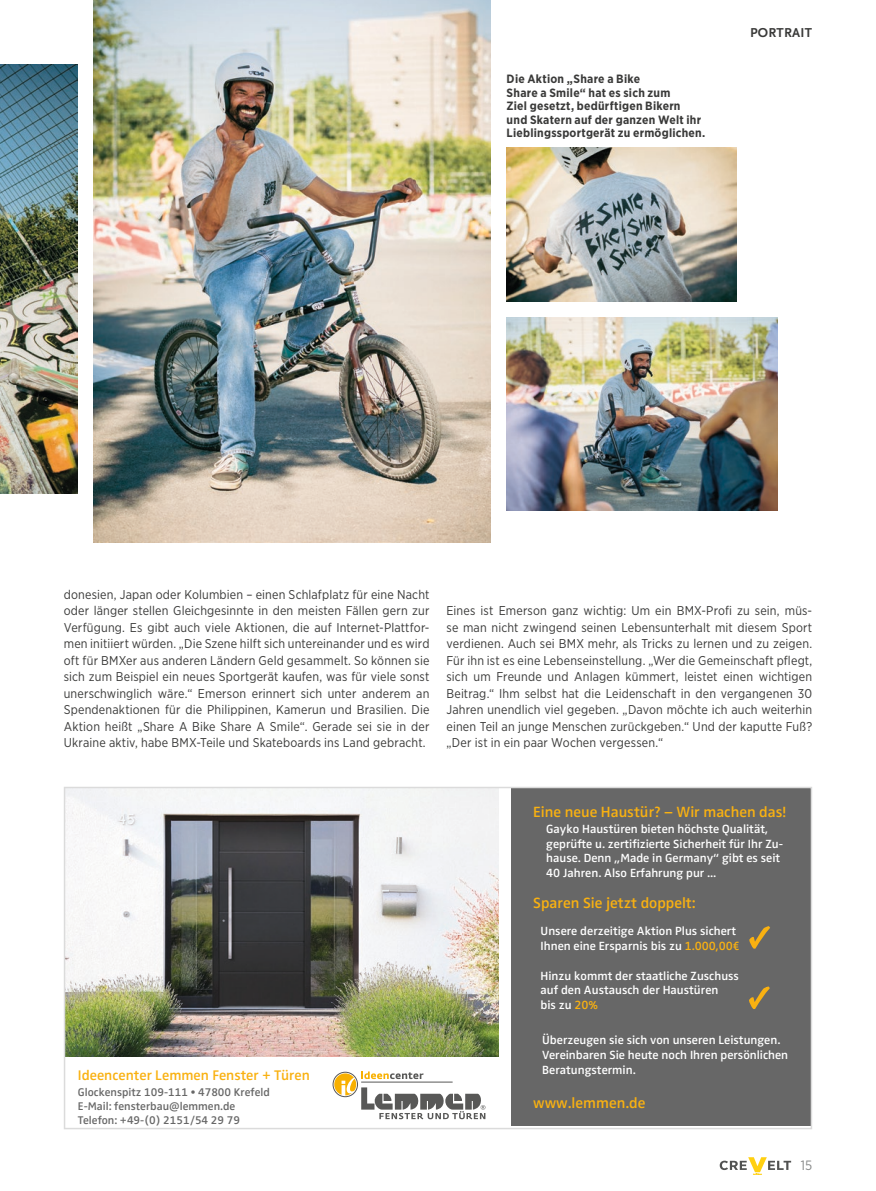
<style>
.page{position:relative;width:876px;height:1191px;background:#fff}
.page>*{position:absolute;margin:0;border:0;box-sizing:border-box;transform-origin:0 0}
.t1{font:600 15.3px "Zwo";color:#f9b111}
.t2{font:600 14.4px "Zwo";color:#f9b111}
.t3{font:700 13.5px "Scala Sans";letter-spacing:.02em;color:#3a3a39}
.t4{font:13.5px "Gotham Narrow";color:#878989}
.t5{font:12.75px/16.5px "Gotham Narrow";letter-spacing:.015em;color:#3a3a39;text-align:justify}
.t6{font:600 12.3px/14.7px "Zwo";color:#fff}
.t7{font:700 12px/13.5px "Gotham Narrow";letter-spacing:.02em;color:#3a3a39}
.t8{font:600 11.55px/13.8px "Zwo";color:#676767}
.s1{color:#f9b111}
</style>
<div class="page">
<img style="left:507px;top:317px;width:270px;height:193px">
<img style="left:507px;top:148px;width:230px;height:153px">
<div style="left:511px;top:787px;width:300px;height:339px;background:#676767"></div>
<img style="left:66px;top:788px;width:433px;height:268px">
<div style="left:333px;top:1072px;width:25px;height:24px;border:1px solid #585857;border-radius:50%"></div>
<svg style="left:334px;top:1071px;width:151px;height:48px"></svg>
<svg style="left:749px;top:926px;width:21px;height:23px"></svg>
<svg style="left:749px;top:986px;width:21px;height:23px"></svg>
<img style="left:0;top:65px;width:78px;height:428px">
<img style="left:93px;top:0;width:398px;height:542px">
<svg style="left:720px;top:1157px;width:71px;height:17px"></svg>
<p class="t7" style="left:507px;top:72px;width:200px">Die Aktion „Share a Bike<br>Share a Smile“ hat es sich zum<br>Ziel gesetzt, bedürftigen Bikern<br>und Skatern auf der ganzen Welt ihr<br>Lieblingssportgerät zu ermöglichen.</p>
<p class="t3" style="left:750px;top:26px;width:64px">PORTRAIT</p>
<p class="t5" style="left:64px;top:586px;width:367px">donesien, Japan oder Kolumbien – einen Schlafplatz für eine Nacht oder länger stellen Gleichgesinnte in den meisten Fällen gern zur Verfügung. Es gibt auch viele Aktionen, die auf Internet-Plattfor&shy;men initiiert würden. „Die Szene hilft sich untereinander und es wird oft für BMXer aus anderen Ländern Geld gesammelt. So können sie sich zum Beispiel ein neues Sportgerät kaufen, was für viele sonst unerschwinglich wäre.“ Emerson erinnert sich unter anderem an Spendenaktionen für die Philippinen, Kamerun und Brasilien. Die Aktion heißt „Share A Bike Share A Smile“. Gerade sei sie in der Ukraine aktiv, habe BMX-Teile und Skateboards ins Land gebracht.</p>
<p class="t5" style="left:446px;top:602px;width:367px">Eines ist Emerson ganz wichtig: Um ein BMX-Profi zu sein, müs&shy;se man nicht zwingend seinen Lebensunterhalt mit diesem Sport verdienen. Auch sei BMX mehr, als Tricks zu lernen und zu zeigen.<br>Für ihn ist es eine Lebenseinstellung. „Wer die Gemeinschaft pflegt, sich um Freunde und Anlagen kümmert, leistet einen wichtigen Beitrag.“ Ihm selbst hat die Leidenschaft in den vergangenen 30<br>Jahren unendlich viel gegeben. „Davon möchte ich auch weiterhin einen Teil an junge Menschen zurückgeben.“ Und der kaputte Fuß? „Der ist in ein paar Wochen vergessen.“</p>
<p class="t2" style="left:78px;top:1067px;width:233px">Ideencenter Lemmen Fenster + Türen</p>
<p class="t8" style="left:78px;top:1085px;width:193px">Glockenspitz 109-111 • 47800 Krefeld<br>E-Mail: fensterbau@lemmen.de<br>Telefon: +49-(0) 2151/54 29 79</p>
<p class="t1" style="left:533px;top:802px;width:255px">Eine neue Haustür? – Wir machen das!</p>
<p class="t6" style="left:546px;top:821px;width:238px">Gayko Haustüren bieten höchste Qualität, geprüfte u. zertifizierte Sicherheit für Ihr Zu&shy;hause. Denn „Made in Germany“ gibt es seit 40 Jahren. Also Erfahrung pur ...</p>
<p class="t1" style="left:533px;top:893px;width:164px">Sparen Sie jetzt doppelt:</p>
<p class="t6" style="left:541px;top:924px;width:201px">Unsere derzeitige Aktion Plus sichert<br>Ihnen eine Ersparnis bis zu <span class="s1">1.000,00€</span></p>
<p class="t6" style="left:541px;top:968px;width:200px">Hinzu kommt der staatliche Zuschuss auf den Austausch der Haustüren<br>bis zu <span class="s1">20%</span></p>
<p class="t6" style="left:542px;top:1033px;width:247px">Überzeugen sie sich von unseren Leistungen.<br>Vereinbaren Sie heute noch Ihren persönlichen<br>Beratungstermin.</p>
<p class="t1" style="left:533px;top:1093px;width:114px">www.lemmen.de</p>
<p class="t4" style="left:801px;top:1156px;width:13px">15</p>
</div>
